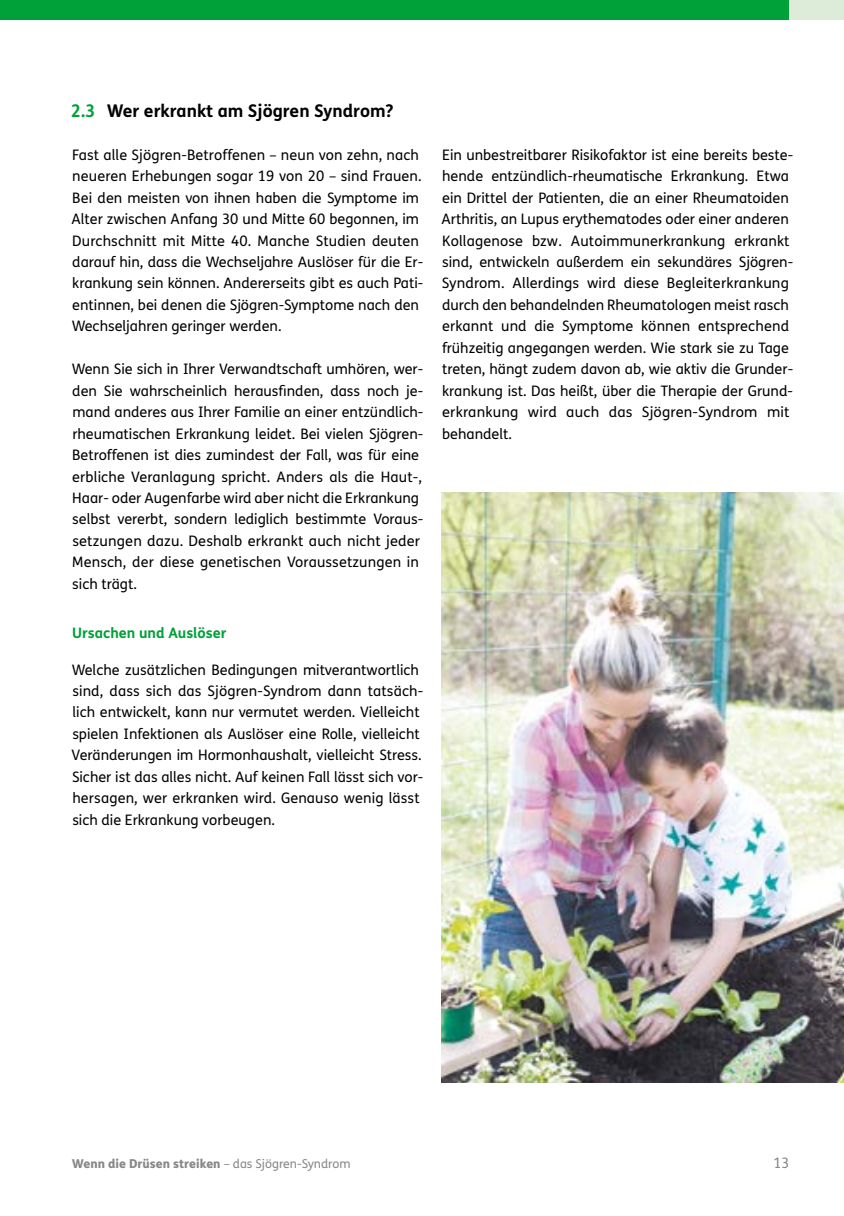
<style>
.page{position:relative;width:844px;height:1216px;background:#fff}
.page>*{position:absolute;margin:0;border:0;box-sizing:border-box;transform-origin:0 0}
.t1{font:700 17.5px "FS Me";color:#000}
.t2{font:14.35px/21.3px "FS Me";color:#000}
.t3{font:700 14.35px "FS Me";color:#00a138}
.t4{font:14.35px "FS Me";color:#868786;scale:.96 1}
.t5{font:800 12.25px "FS Me";color:#868786}
.s1{color:#00a138}
.s2{font-weight:400}
</style>
<div class="page">
<div style="left:0;top:0;width:789px;height:20px;background:#00a138"></div>
<div style="left:789px;top:0;width:54px;height:20px;background:#ddecd8"></div>
<img style="left:441px;top:492px;width:402px;height:589px">
<p class="t1" style="left:71px;top:97px;width:324px"><span class="s1">2.3</span> Wer erkrankt am Sjögren Syndrom?</p>
<p class="t2" style="left:72px;top:144px;width:353px">Fast alle Sjögren-Betroffenen – neun von zehn, nach neueren Erhebungen sogar 19 von 20 – sind Frauen.<br>Bei den meisten von ihnen haben die Symptome im Alter zwischen Anfang 30 und Mitte 60 begonnen, im Durchschnitt mit Mitte 40. Manche Studien deuten darauf hin, dass die Wechseljahre Auslöser für die Er&shy;krankung sein können. Andererseits gibt es auch Pati&shy;entinnen, bei denen die Sjögren-Symptome nach den Wechseljahren geringer werden.</p>
<p class="t2" style="left:72px;top:358px;width:353px">Wenn Sie sich in Ihrer Verwandtschaft umhören, wer&shy;den Sie wahrscheinlich herausfinden, dass noch je&shy;mand anderes aus Ihrer Familie an einer entzündlich&shy;rheumatischen Erkrankung leidet. Bei vielen Sjögren-Betroffenen ist dies zumindest der Fall, was für eine erbliche Veranlagung spricht. Anders als die Haut-, Haar- oder Augenfarbe wird aber nicht die Erkrankung selbst vererbt, sondern lediglich bestimmte Voraus&shy;setzungen dazu. Deshalb erkrankt auch nicht jeder Mensch, der diese genetischen Voraussetzungen in sich trägt.</p>
<p class="t3" style="left:72px;top:621px;width:156px">Ursachen und Auslöser</p>
<p class="t2" style="left:72px;top:658px;width:353px">Welche zusätzlichen Bedingungen mitverantwortlich sind, dass sich das Sjögren-Syndrom dann tatsäch&shy;lich entwickelt, kann nur vermutet werden. Vielleicht spielen Infektionen als Auslöser eine Rolle, vielleicht Veränderungen im Hormonhaushalt, vielleicht Stress.<br>Sicher ist das alles nicht. Auf keinen Fall lässt sich vor&shy;hersagen, wer erkranken wird. Genauso wenig lässt sich die Erkrankung vorbeugen.</p>
<p class="t2" style="left:441px;top:144px;width:353px">Ein unbestreitbarer Risikofaktor ist eine bereits beste&shy;hende entzündlich-rheumatische Erkrankung. Etwa ein Drittel der Patienten, die an einer Rheumatoiden Arthritis, an Lupus erythematodes oder einer anderen Kollagenose bzw. Autoimmunerkrankung erkrankt sind, entwickeln außerdem ein sekundäres Sjögren-Syndrom. Allerdings wird diese Begleiterkrankung durch den behandelnden Rheumatologen meist rasch erkannt und die Symptome können entsprechend frühzeitig angegangen werden. Wie stark sie zu Tage treten, hängt zudem davon ab, wie aktiv die Grunder&shy;krankung ist. Das heißt, über die Therapie der Grund&shy;erkrankung wird auch das Sjögren-Syndrom mit behandelt.</p>
<p class="t5" style="left:72px;top:1153px;width:280px">Wenn die Drüsen streiken <span class="s2">– das Sjögren-Syndrom</span></p>
<p class="t4" style="left:773px;top:1152px;width:18px">13</p>
</div>
